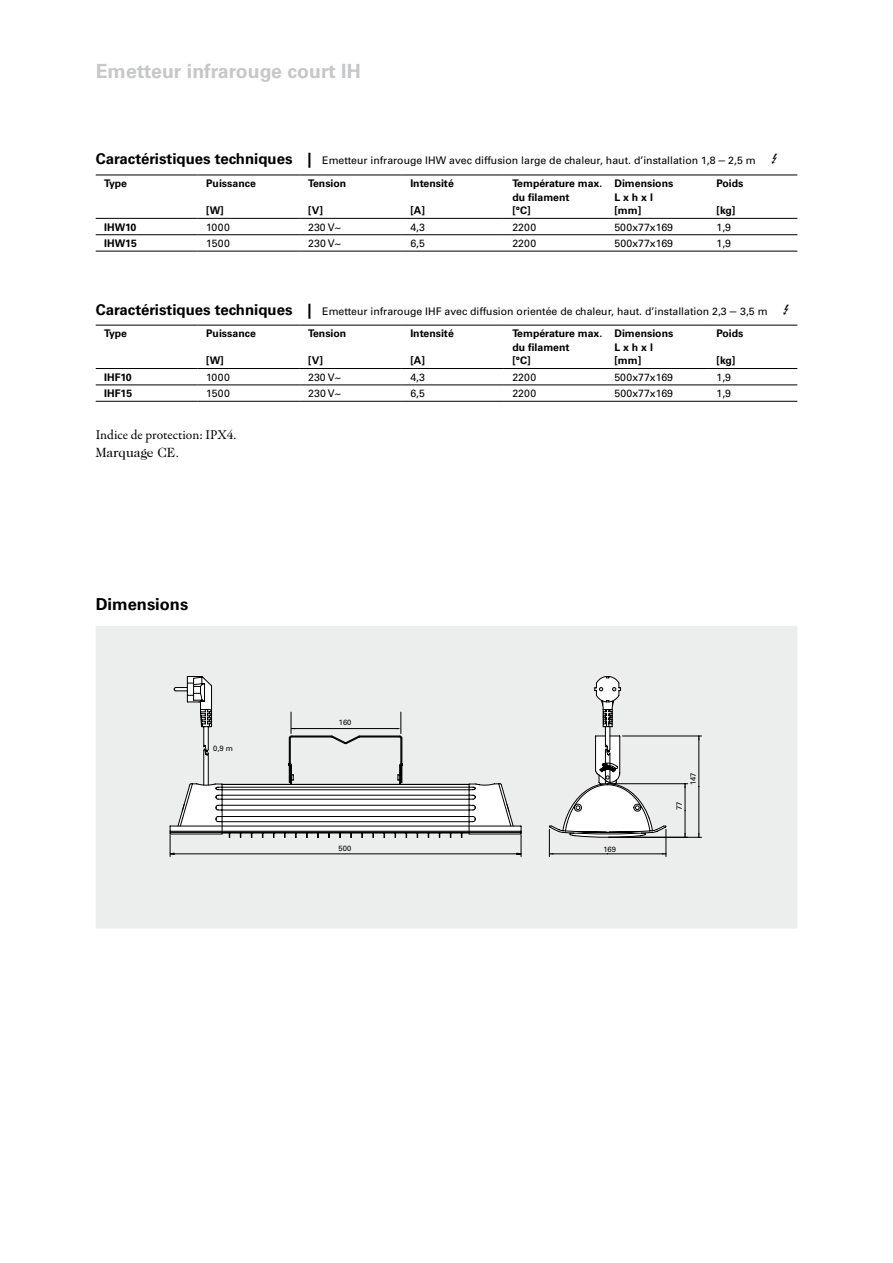
<style>
.page{position:relative;width:893px;height:1263px;background:#fff}
.page>*{position:absolute;margin:0;border:0;box-sizing:border-box;transform-origin:0 0}
.t1{font:700 19.5px "Univers";color:#c6c7c8}
.t2{font:700 16.5px "Univers";color:#000}
.t3{font:13.5px "Garamond Premr Pro";color:#000}
.t4{font:13.5px "Caslon Two Twenty Four";color:#000}
.t5{font:10.5px/22.8px "Univers";color:#000}
.t6{font:700 10.5px/13.5px "Univers";color:#000}
.t7{font:7.65px "Univers";color:#000}
.s1{font-weight:700;font-size:15px}
.s2{font-family:"Caslon Two Twenty Four";font-size:13.5px}
.s3{font-weight:700}
</style>
<div class="page">
<div style="left:96px;top:626px;width:701px;height:302px;background:#eceded"></div>
<hr style="left:610px;top:783px;width:78px;height:1px;background:#000">
<svg style="left:684px;top:784px;width:2px;height:53px"></svg>
<hr style="left:622px;top:736px;width:80px;height:1px;background:#000">
<hr style="left:609px;top:837px;width:93px;height:1px;background:#000">
<hr style="left:699px;top:736px;width:1px;height:51px;background:#000">
<hr style="left:699px;top:787px;width:1px;height:50px;background:#000">
<svg style="left:170px;top:676px;width:496px;height:181px"></svg>
<hr style="left:96px;top:175px;width:102px;height:1px;background:#000">
<hr style="left:198px;top:175px;width:102px;height:1px;background:#000">
<hr style="left:300px;top:175px;width:102px;height:1px;background:#000">
<hr style="left:402px;top:175px;width:102px;height:1px;background:#000">
<hr style="left:504px;top:175px;width:102px;height:1px;background:#000">
<hr style="left:606px;top:175px;width:102px;height:1px;background:#000">
<hr style="left:708px;top:175px;width:89px;height:1px;background:#000">
<hr style="left:96px;top:218px;width:102px;height:1px;background:#000">
<hr style="left:198px;top:218px;width:102px;height:1px;background:#000">
<hr style="left:300px;top:218px;width:102px;height:1px;background:#000">
<hr style="left:402px;top:218px;width:102px;height:1px;background:#000">
<hr style="left:504px;top:218px;width:102px;height:1px;background:#000">
<hr style="left:606px;top:218px;width:102px;height:1px;background:#000">
<hr style="left:708px;top:218px;width:89px;height:1px;background:#000">
<hr style="left:96px;top:234px;width:102px;height:1px;background:#000">
<hr style="left:198px;top:234px;width:102px;height:1px;background:#000">
<hr style="left:300px;top:234px;width:102px;height:1px;background:#000">
<hr style="left:402px;top:234px;width:102px;height:1px;background:#000">
<hr style="left:504px;top:234px;width:102px;height:1px;background:#000">
<hr style="left:606px;top:234px;width:102px;height:1px;background:#000">
<hr style="left:708px;top:234px;width:89px;height:1px;background:#000">
<hr style="left:96px;top:251px;width:102px;height:1px;background:#000">
<hr style="left:198px;top:251px;width:102px;height:1px;background:#000">
<hr style="left:300px;top:251px;width:102px;height:1px;background:#000">
<hr style="left:402px;top:251px;width:102px;height:1px;background:#000">
<hr style="left:504px;top:251px;width:102px;height:1px;background:#000">
<hr style="left:606px;top:251px;width:102px;height:1px;background:#000">
<hr style="left:708px;top:251px;width:89px;height:1px;background:#000">
<hr style="left:96px;top:325px;width:102px;height:1px;background:#000">
<hr style="left:198px;top:325px;width:102px;height:1px;background:#000">
<hr style="left:300px;top:325px;width:102px;height:1px;background:#000">
<hr style="left:402px;top:325px;width:102px;height:1px;background:#000">
<hr style="left:504px;top:325px;width:102px;height:1px;background:#000">
<hr style="left:606px;top:325px;width:102px;height:1px;background:#000">
<hr style="left:708px;top:325px;width:89px;height:1px;background:#000">
<hr style="left:96px;top:368px;width:102px;height:1px;background:#000">
<hr style="left:198px;top:368px;width:102px;height:1px;background:#000">
<hr style="left:300px;top:368px;width:102px;height:1px;background:#000">
<hr style="left:402px;top:368px;width:102px;height:1px;background:#000">
<hr style="left:504px;top:368px;width:102px;height:1px;background:#000">
<hr style="left:606px;top:368px;width:102px;height:1px;background:#000">
<hr style="left:708px;top:368px;width:89px;height:1px;background:#000">
<hr style="left:96px;top:385px;width:102px;height:1px;background:#000">
<hr style="left:198px;top:385px;width:102px;height:1px;background:#000">
<hr style="left:300px;top:385px;width:102px;height:1px;background:#000">
<hr style="left:402px;top:385px;width:102px;height:1px;background:#000">
<hr style="left:504px;top:385px;width:102px;height:1px;background:#000">
<hr style="left:606px;top:385px;width:102px;height:1px;background:#000">
<hr style="left:708px;top:385px;width:89px;height:1px;background:#000">
<hr style="left:96px;top:401px;width:102px;height:1px;background:#000">
<hr style="left:198px;top:401px;width:102px;height:1px;background:#000">
<hr style="left:300px;top:401px;width:102px;height:1px;background:#000">
<hr style="left:402px;top:401px;width:102px;height:1px;background:#000">
<hr style="left:504px;top:401px;width:102px;height:1px;background:#000">
<hr style="left:606px;top:401px;width:102px;height:1px;background:#000">
<hr style="left:708px;top:401px;width:89px;height:1px;background:#000">
<h1 class="t1" style="left:96px;top:60px;width:267px">Emetteur infrarouge court IH</h1>
<p class="t5" style="left:104px;top:149px;width:675px;text-indent:-8px"><span class="s1">Caractéristiques techniques |</span> Emetteur infrarouge IHW avec diffusion large de chaleur, haut. d’installation 1,8 <span class="s2">–</span> 2,5 m ✓<br><span class="s3">Type</span></p>
<p class="t6" style="left:410px;top:177px;width:45px">Intensité</p>
<p class="t6" style="left:410px;top:204px;width:16px">[A]</p>
<p class="t6" style="left:512px;top:177px;width:91px">Température max. du filament<br>[°C]</p>
<p class="t6" style="left:614px;top:177px;width:60px">Dimensions<br>L x h x l [mm]</p>
<p class="t6" style="left:716px;top:177px;width:28px">Poids</p>
<p class="t6" style="left:206px;top:177px;width:51px">Puissance</p>
<p class="t6" style="left:206px;top:204px;width:19px">[W]</p>
<p class="t6" style="left:308px;top:177px;width:40px">Tension</p>
<p class="t6" style="left:308px;top:204px;width:16px">[V]</p>
<p class="t6" style="left:716px;top:204px;width:20px">[kg]</p>
<p class="t6" style="left:104px;top:220px;width:34px">IHW10</p>
<p class="t5" style="left:206px;top:215px;width:25px">1000</p>
<p class="t5" style="left:308px;top:215px;width:34px">230 V~</p>
<p class="t5" style="left:410px;top:215px;width:16px">4,3</p>
<p class="t5" style="left:512px;top:215px;width:25px">2200</p>
<p class="t5" style="left:614px;top:215px;width:60px">500x77x169</p>
<p class="t5" style="left:716px;top:215px;width:16px">1,9</p>
<p class="t6" style="left:104px;top:237px;width:34px">IHW15</p>
<p class="t5" style="left:206px;top:232px;width:25px">1500</p>
<p class="t5" style="left:308px;top:232px;width:34px">230 V~</p>
<p class="t5" style="left:410px;top:232px;width:16px">6,5</p>
<p class="t5" style="left:512px;top:232px;width:25px">2200</p>
<p class="t5" style="left:614px;top:232px;width:60px">500x77x169</p>
<p class="t5" style="left:716px;top:232px;width:16px">1,9</p>
<p class="t5" style="left:104px;top:299px;width:687px;text-indent:-8px"><span class="s1">Caractéristiques techniques |</span> Emetteur infrarouge IHF avec diffusion orientée de chaleur, haut. d’installation 2,3 <span class="s2">–</span> 3,5 m ✓<br><span class="s3">Type</span></p>
<p class="t6" style="left:410px;top:327px;width:45px">Intensité</p>
<p class="t6" style="left:410px;top:354px;width:16px">[A]</p>
<p class="t6" style="left:512px;top:327px;width:91px">Température max. du filament<br>[°C]</p>
<p class="t6" style="left:614px;top:327px;width:60px">Dimensions<br>L x h x l [mm]</p>
<p class="t6" style="left:716px;top:327px;width:28px">Poids</p>
<p class="t6" style="left:206px;top:327px;width:51px">Puissance</p>
<p class="t6" style="left:206px;top:354px;width:19px">[W]</p>
<p class="t6" style="left:308px;top:327px;width:40px">Tension</p>
<p class="t6" style="left:308px;top:354px;width:16px">[V]</p>
<p class="t6" style="left:716px;top:354px;width:20px">[kg]</p>
<p class="t6" style="left:104px;top:370px;width:29px">IHF10</p>
<p class="t5" style="left:206px;top:366px;width:25px">1000</p>
<p class="t5" style="left:308px;top:366px;width:34px">230 V~</p>
<p class="t5" style="left:410px;top:366px;width:16px">4,3</p>
<p class="t5" style="left:512px;top:366px;width:25px">2200</p>
<p class="t5" style="left:614px;top:366px;width:60px">500x77x169</p>
<p class="t5" style="left:716px;top:366px;width:16px">1,9</p>
<p class="t6" style="left:104px;top:387px;width:30px">IHF15</p>
<p class="t5" style="left:206px;top:382px;width:25px">1500</p>
<p class="t5" style="left:308px;top:382px;width:34px">230 V~</p>
<p class="t5" style="left:410px;top:382px;width:16px">6,5</p>
<p class="t5" style="left:512px;top:382px;width:25px">2200</p>
<p class="t5" style="left:614px;top:382px;width:60px">500x77x169</p>
<p class="t5" style="left:716px;top:382px;width:16px">1,9</p>
<p class="t3" style="left:96px;top:426px;width:142px">Indice de protection: IPX4.</p>
<p class="t4" style="left:96px;top:445px;width:85px">Marquage CE.</p>
<h2 class="t2" style="left:96px;top:594px;width:94px">Dimensions</h2>
<p class="t7" style="left:213px;top:743px;width:21px">0,9 m</p>
<p class="t7" style="left:339px;top:718px;width:14px">160</p>
<p class="t7" style="left:338px;top:844px;width:14px">500</p>
<p class="t7" style="left:603px;top:845px;width:14px">169</p>
<p class="t7" style="left:674px;top:810px;width:10px;rotate:-90deg">77</p>
<p class="t7" style="left:689px;top:785px;width:14px;rotate:-90deg">147</p>
</div>
